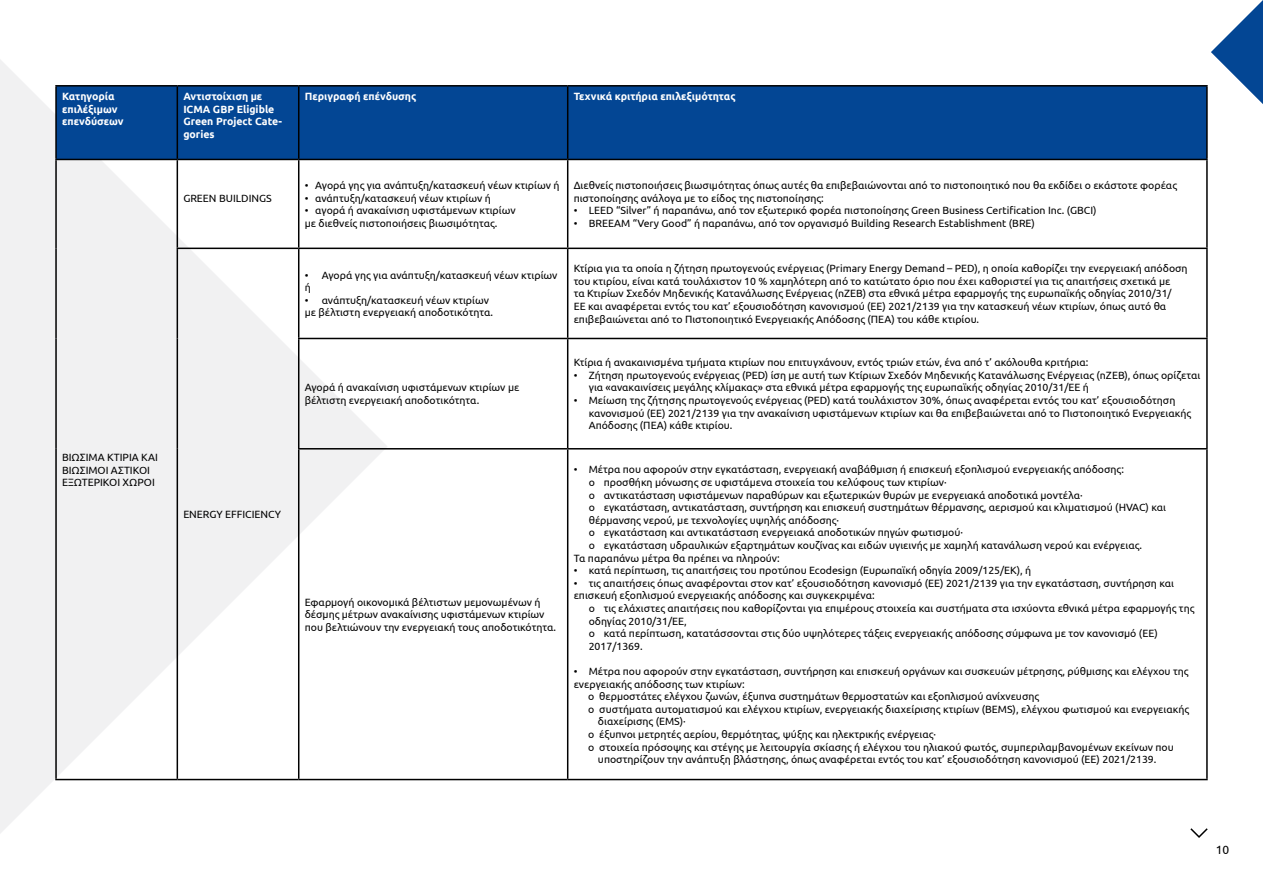
<style>
.page{position:relative;width:1263px;height:893px;background:#fff}
.page>*{position:absolute;margin:0;border:0;box-sizing:border-box;transform-origin:0 0}
.t1{font:12px "Ubuntu";color:#000}
.t2{font:10.5px/12.6px "Ubuntu";color:#000}
.t3{font:700 10.5px/12.6px "Ubuntu";color:#fff}
</style>
<div class="page">
<svg style="left:0;top:60px;width:388px;height:773px;fill:#f1f1f2"></svg>
<svg style="left:1211px;top:0;width:52px;height:104px"></svg>
<div style="left:57px;top:87px;width:1149px;height:72px;background:#034694"></div>
<hr style="left:55px;top:85px;width:122px;height:2px;background:#000">
<hr style="left:55px;top:87px;width:2px;height:72px;background:#000">
<hr style="left:177px;top:85px;width:122px;height:2px;background:#000">
<hr style="left:177px;top:87px;width:1px;height:72px;background:#000">
<hr style="left:299px;top:85px;width:269px;height:2px;background:#000">
<hr style="left:298px;top:87px;width:1px;height:72px;background:#000">
<hr style="left:568px;top:85px;width:640px;height:2px;background:#000">
<hr style="left:567px;top:87px;width:1px;height:72px;background:#000">
<hr style="left:1206px;top:87px;width:2px;height:72px;background:#000">
<hr style="left:55px;top:159px;width:122px;height:1px;background:#000">
<hr style="left:55px;top:160px;width:2px;height:88px;background:#000">
<hr style="left:177px;top:159px;width:122px;height:1px;background:#000">
<hr style="left:177px;top:160px;width:1px;height:88px;background:#000">
<hr style="left:299px;top:159px;width:269px;height:1px;background:#000">
<hr style="left:298px;top:160px;width:1px;height:88px;background:#000">
<hr style="left:568px;top:159px;width:640px;height:1px;background:#000">
<hr style="left:567px;top:160px;width:1px;height:88px;background:#000">
<hr style="left:1206px;top:160px;width:2px;height:88px;background:#000">
<hr style="left:55px;top:248px;width:2px;height:90px;background:#000">
<hr style="left:177px;top:248px;width:122px;height:1px;background:#000">
<hr style="left:177px;top:249px;width:1px;height:89px;background:#000">
<hr style="left:299px;top:248px;width:269px;height:1px;background:#000">
<hr style="left:298px;top:249px;width:1px;height:89px;background:#000">
<hr style="left:568px;top:248px;width:640px;height:1px;background:#000">
<hr style="left:567px;top:249px;width:1px;height:89px;background:#000">
<hr style="left:1206px;top:249px;width:2px;height:89px;background:#000">
<hr style="left:55px;top:338px;width:2px;height:111px;background:#000">
<hr style="left:177px;top:338px;width:1px;height:111px;background:#000">
<hr style="left:298px;top:338px;width:270px;height:1px;background:#000">
<hr style="left:298px;top:339px;width:1px;height:109px;background:#000">
<hr style="left:568px;top:338px;width:640px;height:1px;background:#000">
<hr style="left:567px;top:339px;width:1px;height:109px;background:#000">
<hr style="left:1206px;top:339px;width:2px;height:109px;background:#000">
<hr style="left:55px;top:449px;width:2px;height:330px;background:#000">
<hr style="left:177px;top:449px;width:1px;height:330px;background:#000">
<hr style="left:298px;top:448px;width:270px;height:1px;background:#000">
<hr style="left:298px;top:449px;width:1px;height:330px;background:#000">
<hr style="left:568px;top:448px;width:640px;height:1px;background:#000">
<hr style="left:567px;top:449px;width:1px;height:330px;background:#000">
<hr style="left:1206px;top:449px;width:2px;height:330px;background:#000">
<hr style="left:55px;top:779px;width:122px;height:1px;background:#000">
<hr style="left:177px;top:779px;width:122px;height:1px;background:#000">
<hr style="left:299px;top:779px;width:269px;height:1px;background:#000">
<hr style="left:568px;top:779px;width:640px;height:1px;background:#000">
<svg style="left:1190px;top:828px;width:18px;height:10px"></svg>
<p class="t3" style="left:62px;top:90px;width:63px">Κατηγορία επιλέξιμων επενδύσεων</p>
<p class="t3" style="left:183px;top:90px;width:100px">Αντιστοίχιση με<br>ICMA GBP Eligible<br>Green Project Cate&shy;gories</p>
<p class="t3" style="left:305px;top:90px;width:113px">Περιγραφή επένδυσης</p>
<p class="t3" style="left:574px;top:90px;width:163px">Τεχνικά κριτήρια επιλεξιμότητας</p>
<p class="t2" style="left:62px;top:451px;width:97px">ΒΙΩΣΙΜΑ ΚΤΙΡΙΑ ΚΑΙ<br>ΒΙΩΣΙΜΟΙ ΑΣΤΙΚΟΙ<br>ΕΞΩΤΕΡΙΚΟΙ ΧΩΡΟΙ</p>
<p class="t2" style="left:183px;top:191px;width:90px">GREEN BUILDINGS</p>
<p class="t2" style="left:183px;top:508px;width:99px">ENERGY EFFICIENCY</p>
<p class="t2" style="left:305px;top:179px;width:256px">• Αγορά γης για ανάπτυξη/κατασκευή νέων κτιρίων ή</p>
<p class="t2" style="left:305px;top:191px;width:188px">• ανάπτυξη/κατασκευή νέων κτιρίων ή</p>
<p class="t2" style="left:305px;top:204px;width:212px">• αγορά ή ανακαίνιση υφιστάμενων κτιρίων με διεθνείς πιστοποιήσεις βιωσιμότητας.</p>
<p class="t2" style="left:305px;top:268px;width:254px">• Αγορά γης για ανάπτυξη/κατασκευή νέων κτιρίων ή</p>
<p class="t2" style="left:305px;top:293px;width:190px">• ανάπτυξη/κατασκευή νέων κτιρίων με βέλτιστη ενεργειακή αποδοτικότητα.</p>
<p class="t2" style="left:305px;top:381px;width:216px">Αγορά ή ανακαίνιση υφιστάμενων κτιρίων με βέλτιστη ενεργειακή αποδοτικότητα.</p>
<p class="t2" style="left:305px;top:595px;width:253px">Εφαρμογή οικονομικά βέλτιστων μεμονωμένων ή δέσμης μέτρων ανακαίνισης υφιστάμενων κτιρίων που βελτιώνουν την ενεργειακή τους αποδοτικότητα.</p>
<p class="t2" style="left:574px;top:179px;width:605px">Διεθνείς πιστοποιήσεις βιωσιμότητας όπως αυτές θα επιβεβαιώνονται από το πιστοποιητικό που θα εκδίδει ο εκάστοτε φορέας πιστοποίησης ανάλογα με το είδος της πιστοποίησης:</p>
<p class="t2" style="left:574px;top:204px;width:524px">• LEED “Silver” ή παραπάνω, από τον εξωτερικό φορέα πιστοποίησης Green Business Certification Inc. (GBCI)</p>
<p class="t2" style="left:574px;top:216px;width:463px">• BREEAM “Very Good” ή παραπάνω, από τον οργανισμό Building Research Establishment (BRE)</p>
<p class="t2" style="left:574px;top:262px;width:615px">Κτίρια για τα οποία η ζήτηση πρωτογενούς ενέργειας (Primary Energy Demand – PED), η οποία καθορίζει την ενεργειακή απόδοση του κτιρίου, είναι κατά τουλάχιστον 10 % χαμηλότερη από το κατώτατο όριο που έχει καθοριστεί για τις απαιτήσεις σχετικά με<br>τα Κτιρίων Σχεδόν Μηδενικής Κατανάλωσης Ενέργειας (nZEB) στα εθνικά μέτρα εφαρμογής της ευρωπαϊκής οδηγίας 2010/31/<br>ΕΕ και αναφέρεται εντός του κατ’ εξουσιοδότηση κανονισμού (ΕΕ) 2021/2139 για την κατασκευή νέων κτιρίων, όπως αυτό θα επιβεβαιώνεται από το Πιστοποιητικό Ενεργειακής Απόδοσης (ΠΕΑ) του κάθε κτιρίου.</p>
<p class="t2" style="left:574px;top:356px;width:516px">Κτίρια ή ανακαινισμένα τμήματα κτιρίων που επιτυγχάνουν, εντός τριών ετών, ένα από τ’ ακόλουθα κριτήρια:</p>
<p class="t2" style="left:589px;top:368px;width:613px;text-indent:-15px">• Ζήτηση πρωτογενούς ενέργειας (PED) ίση με αυτή των Κτίριων Σχεδόν Μηδενικής Κατανάλωσης Ενέργειας (nZEB), όπως ορίζεται για «ανακαινίσεις μεγάλης κλίμακας» στα εθνικά μέτρα εφαρμογής της ευρωπαϊκής οδηγίας 2010/31/ΕΕ ή</p>
<p class="t2" style="left:589px;top:394px;width:604px;text-indent:-15px">• Μείωση της ζήτησης πρωτογενούς ενέργειας (PED) κατά τουλάχιστον 30%, όπως αναφέρεται εντός του κατ’ εξουσιοδότηση κανονισμού (ΕΕ) 2021/2139 για την ανακαίνιση υφιστάμενων κτιρίων και θα επιβεβαιώνεται από το Πιστοποιητικό Ενεργειακής<br>Απόδοσης (ΠΕΑ) κάθε κτιρίου.</p>
<p class="t2" style="left:574px;top:463px;width:552px">• Μέτρα που αφορούν στην εγκατάσταση, ενεργειακή αναβάθμιση ή επισκευή εξοπλισμού ενεργειακής απόδοσης:</p>
<p class="t2" style="left:589px;top:476px;width:359px">o προσθήκη μόνωσης σε υφιστάμενα στοιχεία του κελύφους των κτιρίων·</p>
<p class="t2" style="left:589px;top:488px;width:495px">o αντικατάσταση υφιστάμενων παραθύρων και εξωτερικών θυρών με ενεργειακά αποδοτικά μοντέλα·</p>
<p class="t2" style="left:589px;top:501px;width:579px">o εγκατάσταση, αντικατάσταση, συντήρηση και επισκευή συστημάτων θέρμανσης, αερισμού και κλιματισμού (HVAC) και</p>
<p class="t2" style="left:589px;top:513px;width:252px">θέρμανσης νερού, με τεχνολογίες υψηλής απόδοσης·</p>
<p class="t2" style="left:589px;top:526px;width:376px">o εγκατάσταση και αντικατάσταση ενεργειακά αποδοτικών πηγών φωτισμού·</p>
<p class="t2" style="left:589px;top:539px;width:555px">o εγκατάσταση υδραυλικών εξαρτημάτων κουζίνας και ειδών υγιεινής με χαμηλή κατανάλωση νερού και ενέργειας.</p>
<p class="t2" style="left:574px;top:551px;width:208px">Τα παραπάνω μέτρα θα πρέπει να πληρούν:</p>
<p class="t2" style="left:574px;top:564px;width:459px">• κατά περίπτωση, τις απαιτήσεις του προτύπου Ecodesign (Ευρωπαϊκή οδηγία 2009/125/ΕΚ), ή</p>
<p class="t2" style="left:574px;top:576px;width:602px">• τις απαιτήσεις όπως αναφέρονται στον κατ’ εξουσιοδότηση κανονισμό (ΕΕ) 2021/2139 για την εγκατάσταση, συντήρηση και επισκευή εξοπλισμού ενεργειακής απόδοσης και συγκεκριμένα:</p>
<p class="t2" style="left:589px;top:602px;width:607px">o τις ελάχιστες απαιτήσεις που καθορίζονται για επιμέρους στοιχεία και συστήματα στα ισχύοντα εθνικά μέτρα εφαρμογής της οδηγίας 2010/31/ΕΕ,<br>o κατά περίπτωση, κατατάσσονται στις δύο υψηλότερες τάξεις ενεργειακής απόδοσης σύμφωνα με τον κανονισμό (ΕΕ)<br>2017/1369.</p>
<p class="t2" style="left:574px;top:665px;width:616px">• Μέτρα που αφορούν στην εγκατάσταση, συντήρηση και επισκευή οργάνων και συσκευών μέτρησης, ρύθμισης και ελέγχου της</p>
<p class="t2" style="left:574px;top:677px;width:173px">ενεργειακής απόδοσης των κτιρίων:</p>
<p class="t2" style="left:588px;top:690px;width:452px">o θερμοστάτες ελέγχου ζωνών, έξυπνα συστημάτων θερμοστατών και εξοπλισμού ανίχνευσης</p>
<p class="t2" style="left:588px;top:702px;width:602px">o συστήματα αυτοματισμού και ελέγχου κτιρίων, ενεργειακής διαχείρισης κτιρίων (BEMS), ελέγχου φωτισμού και ενεργειακής</p>
<p class="t2" style="left:598px;top:715px;width:89px">διαχείρισης (EMS)·</p>
<p class="t2" style="left:588px;top:728px;width:349px">o έξυπνοι μετρητές αερίου, θερμότητας, ψύξης και ηλεκτρικής ενέργειας·</p>
<p class="t2" style="left:588px;top:740px;width:587px">o στοιχεία πρόσοψης και στέγης με λειτουργία σκίασης ή ελέγχου του ηλιακού φωτός, συμπεριλαμβανομένων εκείνων που</p>
<p class="t2" style="left:598px;top:753px;width:560px">υποστηρίζουν την ανάπτυξη βλάστησης, όπως αναφέρεται εντός του κατ’ εξουσιοδότηση κανονισμού (ΕΕ) 2021/2139.</p>
<p class="t1" style="left:1216px;top:842px;width:15px">10</p>
</div>
